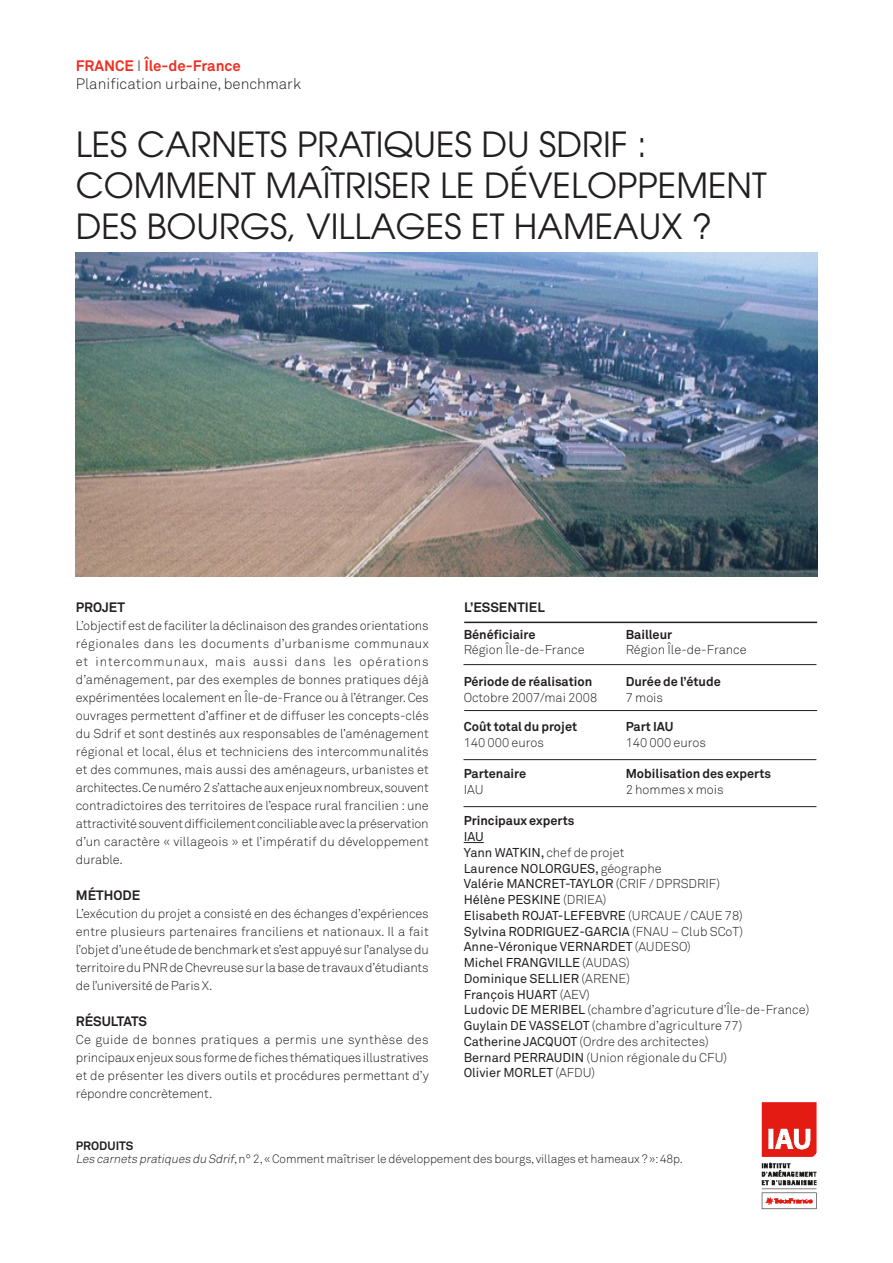
<style>
.page{position:relative;width:893px;height:1263px;background:#fff}
.page>*{position:absolute;margin:0;border:0;box-sizing:border-box;transform-origin:0 0}
.t1{font:34.5px/41.4px "Avant Garde";color:#231f20}
.t2{font:300 15px "Akkurat";color:#231f20}
.t3{font:700 15px "Akkurat";color:#ee2e22}
.inter1{font:700 13.5px "Akkurat";color:#231f20}
.texte_courant{font:300 12.75px/18px "Akkurat";color:#231f20;text-align:justify}
.texte_courant-2{font:12.75px "Akkurat";color:#231f20}
.texte_courant-3{font:700 12.75px "Akkurat";color:#231f20}
.texte_courant-4{font:300 12px "Akkurat";letter-spacing:-.01em;color:#231f20}
.inter1-2{font:700 12px "Akkurat";color:#231f20}
.s1{font-weight:300;color:#231f20}
.s2{font-weight:400}
.s3{font-weight:300}
.s4{font-style:italic}
</style>
<div class="page">
<img style="left:761px;top:1102px;width:56px;height:108px">
<svg style="left:464px;top:842px;width:20px;height:1px"></svg>
<img style="left:76px;top:252px;width:741px;height:324px">
<hr style="left:464px;top:622px;width:353px;height:1px;background:#231f20">
<hr style="left:463px;top:759px;width:353px;height:1px;background:#231f20">
<hr style="left:463px;top:664px;width:353px;height:1px;background:#231f20">
<hr style="left:464px;top:710px;width:353px;height:1px;background:#231f20">
<hr style="left:463px;top:806px;width:353px;height:1px;background:#231f20">
<p class="t3" style="left:76px;top:56px;width:167px">FRANCE <span class="s1">I</span> Île-de-France</p>
<p class="t2" style="left:76px;top:75px;width:227px">Planification urbaine, benchmark</p>
<p class="t1" style="left:76px;top:123px;width:692px">LES CARNETS PRATIQUES DU SDRIF :<br>COMMENT MAÎTRISER LE DÉVELOPPEMENT<br>DES BOURGS, VILLAGES ET HAMEAUX ?</p>
<p class="inter1" style="left:76px;top:599px;width:51px">PROJET</p>
<p class="texte_courant" style="left:76px;top:617px;width:355px">L’objectif est de faciliter la déclinaison des grandes orientations régionales dans les documents d’urbanisme communaux et intercommunaux, mais aussi dans les opérations d’aménagement, par des exemples de bonnes pratiques déjà expérimentées localement en Île-de-France ou à l’étranger. Ces ouvrages permettent d’affiner et de diffuser les concepts-clés du Sdrif et sont destinés aux responsables de l’aménagement régional et local, élus et techniciens des intercommunalités et des communes, mais aussi des aménageurs, urbanistes et architectes. Ce numéro 2 s’attache aux enjeux nombreux, souvent contradictoires des territoires de l’espace rural francilien : une attractivité souvent difficilement conciliable avec la préservation d’un caractère « villageois » et l’impératif du développement durable.</p>
<p class="inter1" style="left:76px;top:887px;width:66px">MÉTHODE</p>
<p class="texte_courant" style="left:76px;top:905px;width:354px">L’exécution du projet a consisté en des échanges d’expériences entre plusieurs partenaires franciliens et nationaux. Il a fait l’objet d’une étude de benchmark et s’est appuyé sur l’analyse du territoire du PNR de Chevreuse sur la base de travaux d’étudiants de l’université de Paris X.</p>
<p class="inter1" style="left:76px;top:1013px;width:73px">RÉSULTATS</p>
<p class="texte_courant" style="left:76px;top:1031px;width:354px">Ce guide de bonnes pratiques a permis une synthèse des principaux enjeux sous forme de fiches thématiques illustratives et de présenter les divers outils et procédures permettant d’y répondre concrètement.</p>
<p class="inter1" style="left:464px;top:599px;width:82px">L’ESSENTIEL</p>
<p class="texte_courant-3" style="left:464px;top:626px;width:73px">Bénéficiaire</p>
<p class="texte_courant-3" style="left:626px;top:626px;width:48px">Bailleur</p>
<p class="texte_courant" style="left:464px;top:641px;width:122px">Région Île-de-France</p>
<p class="texte_courant" style="left:626px;top:641px;width:122px">Région Île-de-France</p>
<p class="texte_courant-3" style="left:464px;top:673px;width:130px">Période de réalisation</p>
<p class="texte_courant-3" style="left:626px;top:673px;width:97px">Durée de l’étude</p>
<p class="texte_courant" style="left:464px;top:688px;width:135px">Octobre 2007/mai 2008</p>
<p class="texte_courant" style="left:626px;top:688px;width:39px">7 mois</p>
<p class="texte_courant-3" style="left:464px;top:718px;width:115px">Coût total du projet</p>
<p class="texte_courant-3" style="left:626px;top:718px;width:49px">Part IAU</p>
<p class="texte_courant" style="left:464px;top:733px;width:82px">140 000 euros</p>
<p class="texte_courant" style="left:626px;top:733px;width:82px">140 000 euros</p>
<p class="texte_courant-3" style="left:464px;top:765px;width:64px">Partenaire</p>
<p class="texte_courant-3" style="left:626px;top:765px;width:147px">Mobilisation des experts</p>
<p class="texte_courant" style="left:464px;top:781px;width:21px">IAU</p>
<p class="texte_courant" style="left:626px;top:781px;width:99px">2 hommes x mois</p>
<p class="texte_courant-3" style="left:464px;top:813px;width:112px">Principaux experts</p>
<p class="texte_courant-2" style="left:464px;top:829px;width:22px">IAU</p>
<p class="texte_courant" style="left:464px;top:844px;width:162px"><span class="s2">Yann WATKIN,</span> chef de projet</p>
<p class="texte_courant-2" style="left:464px;top:861px;width:199px">Laurence NOLORGUES, <span class="s3">géographe</span></p>
<p class="texte_courant-2" style="left:464px;top:876px;width:258px">Valérie MANCRET-TAYLOR <span class="s3">(CRIF / DPRSDRIF)</span></p>
<p class="texte_courant-2" style="left:464px;top:892px;width:144px">Hélène PESKINE <span class="s3">(DRIEA)</span></p>
<p class="texte_courant-2" style="left:464px;top:908px;width:281px">Elisabeth ROJAT-LEFEBVRE <span class="s3">(URCAUE / CAUE 78)</span></p>
<p class="texte_courant-2" style="left:464px;top:924px;width:281px">Sylvina RODRIGUEZ-GARCIA <span class="s3">(FNAU – Club SCoT)</span></p>
<p class="texte_courant-2" style="left:464px;top:939px;width:229px">Anne-Véronique VERNARDET <span class="s3">(AUDESO)</span></p>
<p class="texte_courant-2" style="left:464px;top:955px;width:168px">Michel FRANGVILLE <span class="s3">(AUDAS)</span></p>
<p class="texte_courant-2" style="left:464px;top:971px;width:168px">Dominique SELLIER <span class="s3">(ARENE)</span></p>
<p class="texte_courant-2" style="left:464px;top:987px;width:128px">François HUART <span class="s3">(AEV)</span></p>
<p class="texte_courant" style="left:464px;top:1001px;width:347px"><span class="s2">Ludovic DE MERIBEL</span> (chambre d’agricuture d’Île-de-France)</p>
<p class="texte_courant" style="left:464px;top:1017px;width:280px"><span class="s2">Guylain DE VASSELOT</span> (chambre d’agriculture 77)</p>
<p class="texte_courant" style="left:464px;top:1033px;width:247px"><span class="s2">Catherine JACQUOT</span> (Ordre des architectes)</p>
<p class="texte_courant" style="left:464px;top:1048px;width:265px"><span class="s2">Bernard PERRAUDIN</span> (Union régionale du CFU)</p>
<p class="texte_courant-2" style="left:464px;top:1065px;width:133px">Olivier MORLET <span class="s3">(AFDU)</span></p>
<p class="inter1-2" style="left:76px;top:1138px;width:59px">PRODUITS</p>
<p class="texte_courant-4" style="left:76px;top:1152px;width:609px"><span class="s4">Les carnets pratiques du Sdrif</span>, n° 2, « Comment maîtriser le développement des bourgs, villages et hameaux ? »: 48p.</p>
</div>
